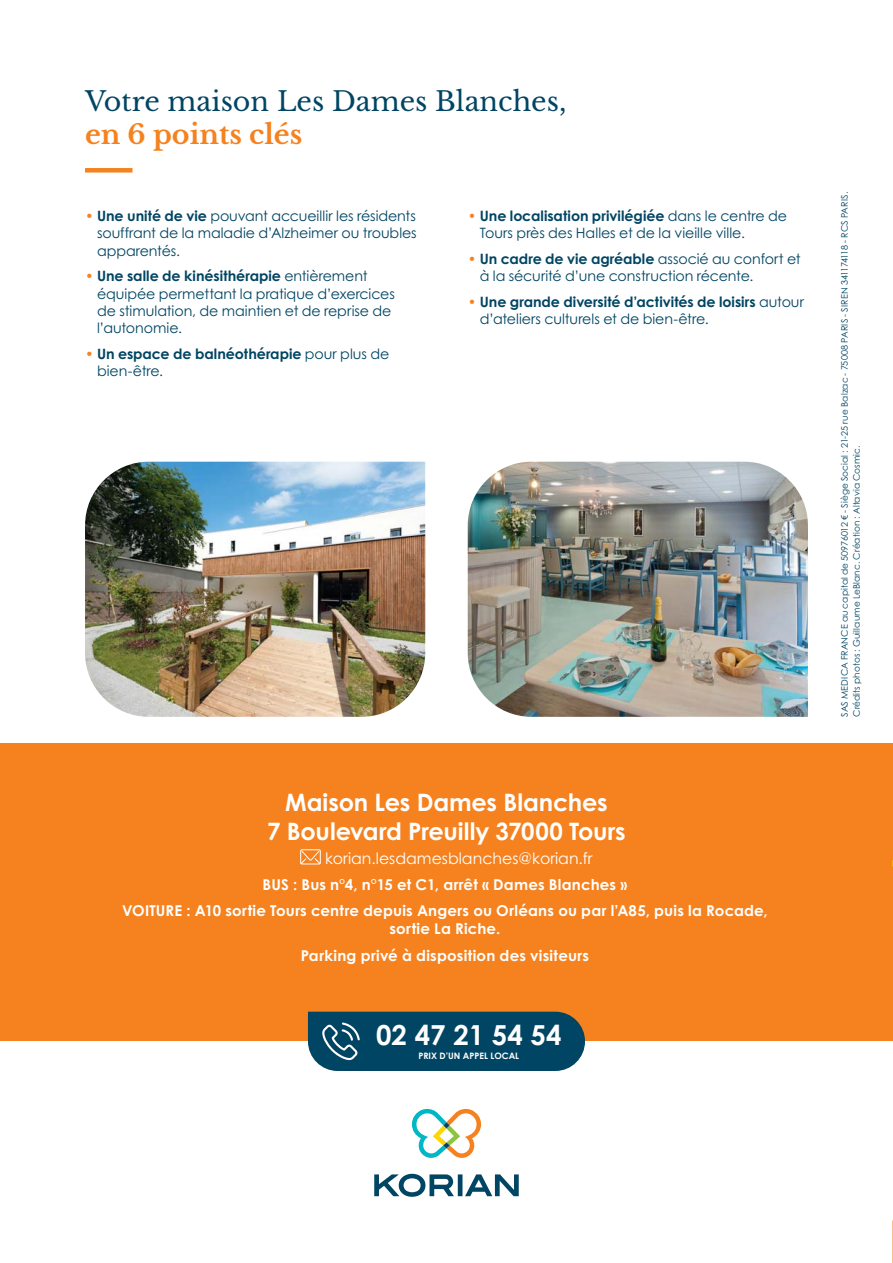
<style>
.page{position:relative;width:893px;height:1263px;background:#fff}
.page>*{position:absolute;margin:0;border:0;box-sizing:border-box;transform-origin:0 0}
.t1{font:700 27.6px "Century Gothic Std";color:#fff}
.t2{font:27px "Libre Baskerville";color:#004563}
.t3{font:700 27px "Libre Baskerville";color:#f5821f}
.t4{font:700 24px/28.8px "Century Gothic Std";letter-spacing:-.005em;color:#fff;text-align:center}
.t5{font:15.75px "Century Gothic Std";color:#fff}
.t6{font:700 15px/26.5px "Century Gothic Std";letter-spacing:.015em;color:#fff;text-align:center}
.t7{font:14.25px/17.2px "Century Gothic Std";letter-spacing:-.005em;color:#004563}
.t8{font:700 14.25px/17.2px "Century Gothic Std";letter-spacing:-.005em;color:#004563}
.t9{font:9px/12px "Century Gothic Std";letter-spacing:.01em;color:#004563}
.t10{font:700 8.85px "Century Gothic Std";color:#fff}
.s1{color:#f5821f}
.s2{font-weight:700}
.s3{font-weight:400;color:#f5821f}
.s4{font-weight:400}
</style>
<div class="page">
<img style="left:468px;top:462px;width:340px;height:255px">
<img style="left:85px;top:462px;width:340px;height:255px">
<div style="left:85px;top:168px;width:47px;height:5px;background:#f5821f"></div>
<div style="left:0;top:743px;width:893px;height:297px;background:#f5821f"></div>
<div style="left:308px;top:1012px;width:277px;height:59px;background:#004563"></div>
<svg style="left:412px;top:1109px;width:69px;height:49px"></svg>
<svg style="left:374px;top:1174px;width:145px;height:23px"></svg>
<div style="left:300px;top:849px;width:21px;height:15px;border:1px solid #fff"></div>
<svg style="left:300px;top:850px;width:21px;height:15px"></svg>
<h2 class="t2" style="left:85px;top:89px;width:483px">Votre maison Les Dames Blanches,</h2>
<h2 class="t3" style="left:85px;top:122px;width:219px">en 6 points clés</h2>
<p class="t7" style="left:97px;top:209px;width:321px;text-align:justify;text-indent:-12px"><span class="s1">•</span> <span class="s2">Une unité de vie</span> pouvant accueillir les résidents souffrant de la maladie d’Alzheimer ou troubles apparentés.</p>
<p class="t7" style="left:97px;top:269px;width:299px;text-indent:-12px"><span class="s1">•</span> <span class="s2">Une salle de kinésithérapie</span> entièrement équipée permettant la pratique d’exercices de stimulation, de maintien et de reprise de l’autonomie.</p>
<p class="t8" style="left:97px;top:347px;width:294px;text-indent:-12px"><span class="s3">•</span> Un espace de balnéothérapie <span class="s4">pour plus de bien-être.</span></p>
<p class="t7" style="left:480px;top:209px;width:309px;text-indent:-12px"><span class="s1">•</span> <span class="s2">Une localisation privilégiée</span> dans le centre de<br>Tours près des Halles et de la vieille ville.</p>
<p class="t7" style="left:480px;top:252px;width:322px;text-indent:-12px"><span class="s1">•</span> <span class="s2">Un cadre de vie agréable</span> associé au confort et à la sécurité d’une construction récente.</p>
<p class="t7" style="left:480px;top:295px;width:326px;text-indent:-12px"><span class="s1">•</span> <span class="s2">Une grande diversité d’activités de loisirs</span> autour d’ateliers culturels et de bien-être.</p>
<h3 class="t4" style="left:267px;top:791px;width:360px">Maison Les Dames Blanches<br>7 Boulevard Preuilly 37000 Tours</h3>
<p class="t5" style="left:325px;top:853px;width:269px">korian.lesdamesblanches@korian.fr</p>
<p class="t6" style="left:122px;top:873px;width:647px">BUS : Bus n°4, n°15 et C1, arrêt « Dames Blanches »<br>VOITURE : A10 sortie Tours centre depuis Angers ou Orléans ou par l’A85, puis la Rocade,</p>
<p class="t6" style="left:301px;top:917px;width:290px">sortie La Riche.<br>Parking privé à disposition des visiteurs</p>
<h1 class="t1" style="left:376px;top:1025px;width:187px">02 47 21 54 54</h1>
<p class="t10" style="left:418px;top:1053px;width:102px">PRIX D’UN APPEL LOCAL</p>
<p class="t9" style="left:839px;top:717px;width:526px;rotate:-90deg">SAS MEDICA FRANCE au capital de 50976012 € - Siège Social : 21-25 rue Balzac - 75008 PARIS - SIREN 341174118 - RCS PARIS.<br>Crédits photos : Guillaume LeBlanc. Création : Altavia Cosmic.</p>
</div>
